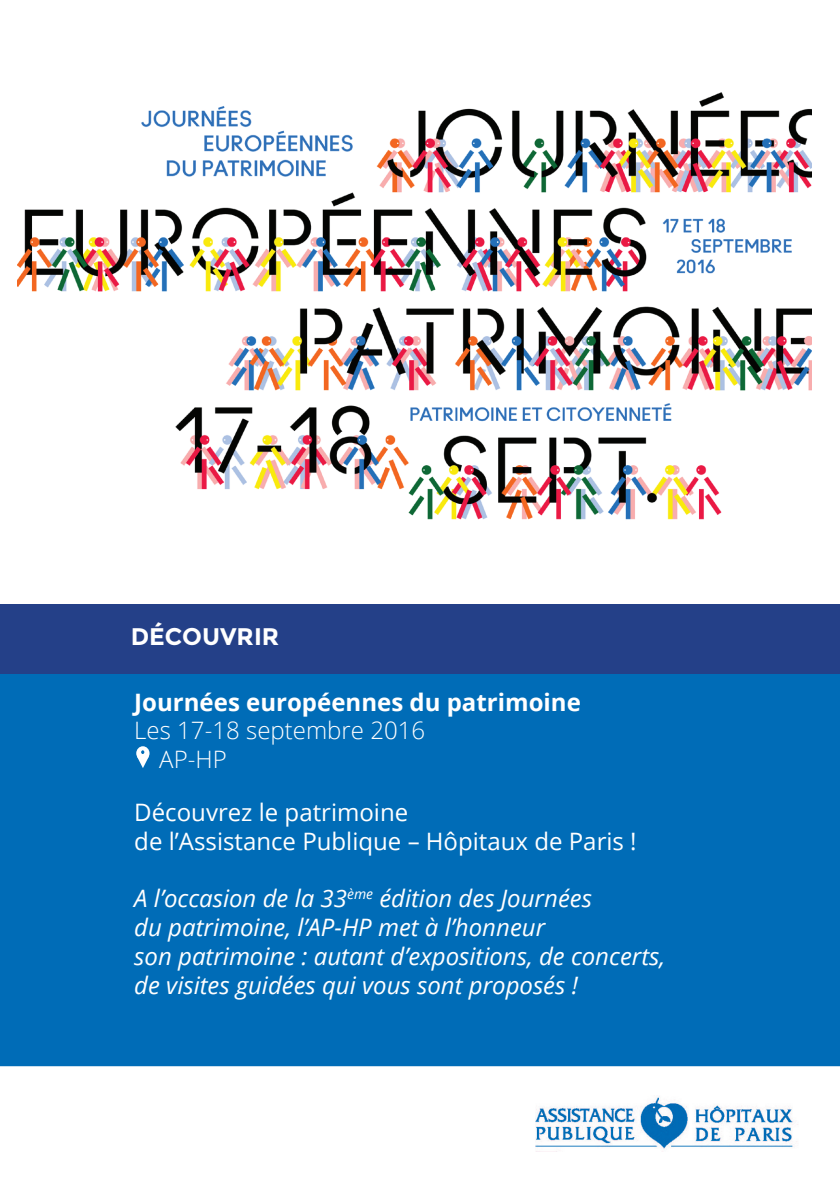
<style>
.page{position:relative;width:840px;height:1191px;background:#fff}
.page>*{position:absolute;margin:0;border:0;box-sizing:border-box;transform-origin:0 0}
.t1{font:italic 24px/28.8px "Open Sans";color:#fff}
.t2{font:24px/28.8px "Open Sans";color:#fff}
.t3{font:700 24px "Open Sans";color:#fff}
.t4{font:300 24px/28.8px "Open Sans";color:#fff}
.t5{font:700 24px "Montserrat";color:#fff}
</style>
<div class="page">
<img style="left:17px;top:92px;width:794px;height:428px">
<div style="left:1px;top:629px;width:837px;height:436px;background:#006cb7"></div>
<div style="left:0;top:604px;width:839px;height:69px;background:#244088"></div>
<svg style="left:136px;top:746px;width:13px;height:14px"></svg>
<svg style="left:137px;top:750px;width:12px;height:18px"></svg>
<img style="left:535px;top:1096px;width:262px;height:53px">
<p class="t5" style="left:131px;top:622px;width:150px">DÉCOUVRIR</p>
<p class="t3" style="left:134px;top:685px;width:448px">Journées européennes du patrimoine</p>
<p class="t4" style="left:159px;top:715px;width:267px;text-indent:-25px">Les 17-18 septembre 2016<br>AP-HP</p>
<p class="t2" style="left:134px;top:797px;width:503px">Découvrez le patrimoine<br>de l’Assistance Publique – Hôpitaux de Paris !</p>
<p class="t1" style="left:134px;top:883px;width:532px">A l’occasion de la 33<sup>ème</sup> édition des Journées<br>du patrimoine, l’AP-HP met à l’honneur<br>son patrimoine : autant d’expositions, de concerts, de visites guidées qui vous sont proposés !</p>
</div>
